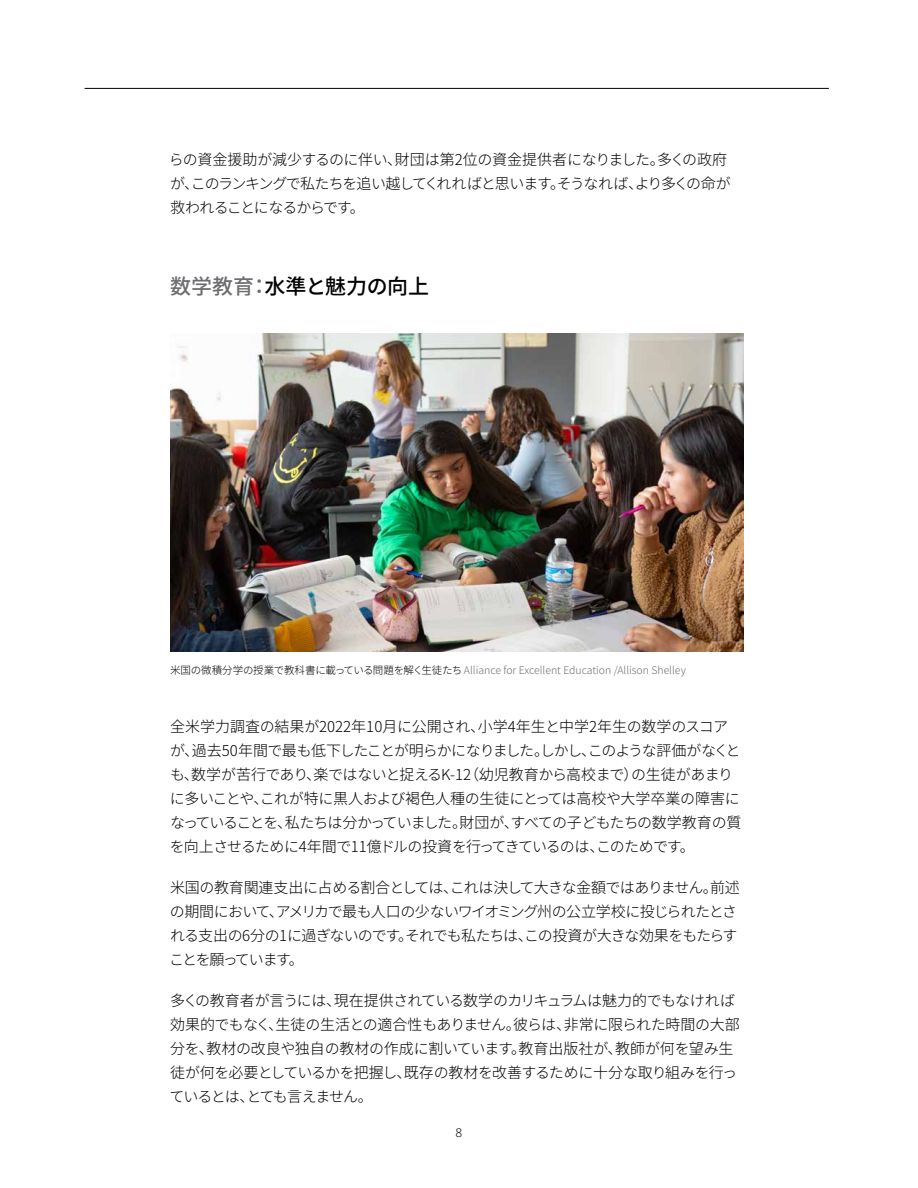
<style>
.page{position:relative;width:918px;height:1188px;background:#fff}
.page>*{position:absolute;margin:0;border:0;box-sizing:border-box;transform-origin:0 0}
.t1{font:500 21px "Noto Sans CJ Kjp";color:#000}
.t2{font:300 15px/24px "Noto Sans CJ Kjp";letter-spacing:-.03em;color:#000}
.t3{font:300 15px/24px "Noto Sans CJ Kjp";letter-spacing:-.055em;color:#000}
.t4{font:300 12px "Noto Sans";color:#000}
.t5{font:300 10.5px "Noto Sans CJ Kjp";color:#6d6e71}
.s1{color:#6d6e71}
.s2{color:#000}
</style>
<div class="page">
<hr style="left:85px;top:88px;width:744px;height:1px;background:#000">
<img style="left:170px;top:333px;width:574px;height:319px">
<p class="t3" style="left:169px;top:148px;width:563px">らの資金援助が減少するのに伴い、財団は第2位の資金提供者になりました。多くの政府が、このランキングで私たちを追い越してくれればと思います。そうなれば、より多くの命が救われることになるからです。</p>
<h1 class="t1" style="left:170px;top:274px;width:261px"><span class="s1">数学教育：</span>水準と魅力の向上</h1>
<p class="t5" style="left:170px;top:664px;width:517px"><span class="s2">米国の微積分学の授業で教科書に載っている問題を解く生徒たち</span> Alliance for Excellent Education /Allison Shelley</p>
<p class="t2" style="left:170px;top:715px;width:573px">全米学力調査の結果が2022年10月に公開され、小学4年生と中学2年生の数学のスコアが、過去50年間で最も低下したことが明らかになりました。しかし、このような評価がなくとも、数学が苦行であり、楽ではないと捉えるK-12（幼児教育から高校まで）の生徒があまりに多いことや、これが特に黒人および褐色人種の生徒にとっては高校や大学卒業の障害になっていることを、私たちは分かっていました。財団が、すべての子どもたちの数学教育の質を向上させるために4年間で11億ドルの投資を行ってきているのは、このためです。</p>
<p class="t3" style="left:169px;top:876px;width:572px">米国の教育関連支出に占める割合としては、これは決して大きな金額ではありません。前述の期間において、アメリカで最も人口の少ないワイオミング州の公立学校に投じられたとされる支出の6分の1に過ぎないのです。それでも私たちは、この投資が大きな効果をもたらすことを願っています。</p>
<p class="t2" style="left:169px;top:989px;width:572px">多くの教育者が言うには、現在提供されている数学のカリキュラムは魅力的でもなければ効果的でもなく、生徒の生活との適合性もありません。彼らは、非常に限られた時間の大部分を、教材の改良や独自の教材の作成に割いています。教育出版社が、教師が何を望み生徒が何を必要としているかを把握し、既存の教材を改善するために十分な取り組みを行っているとは、とても言えません。</p>
<p class="t4" style="left:456px;top:1124px;width:8px">8</p>
</div>
